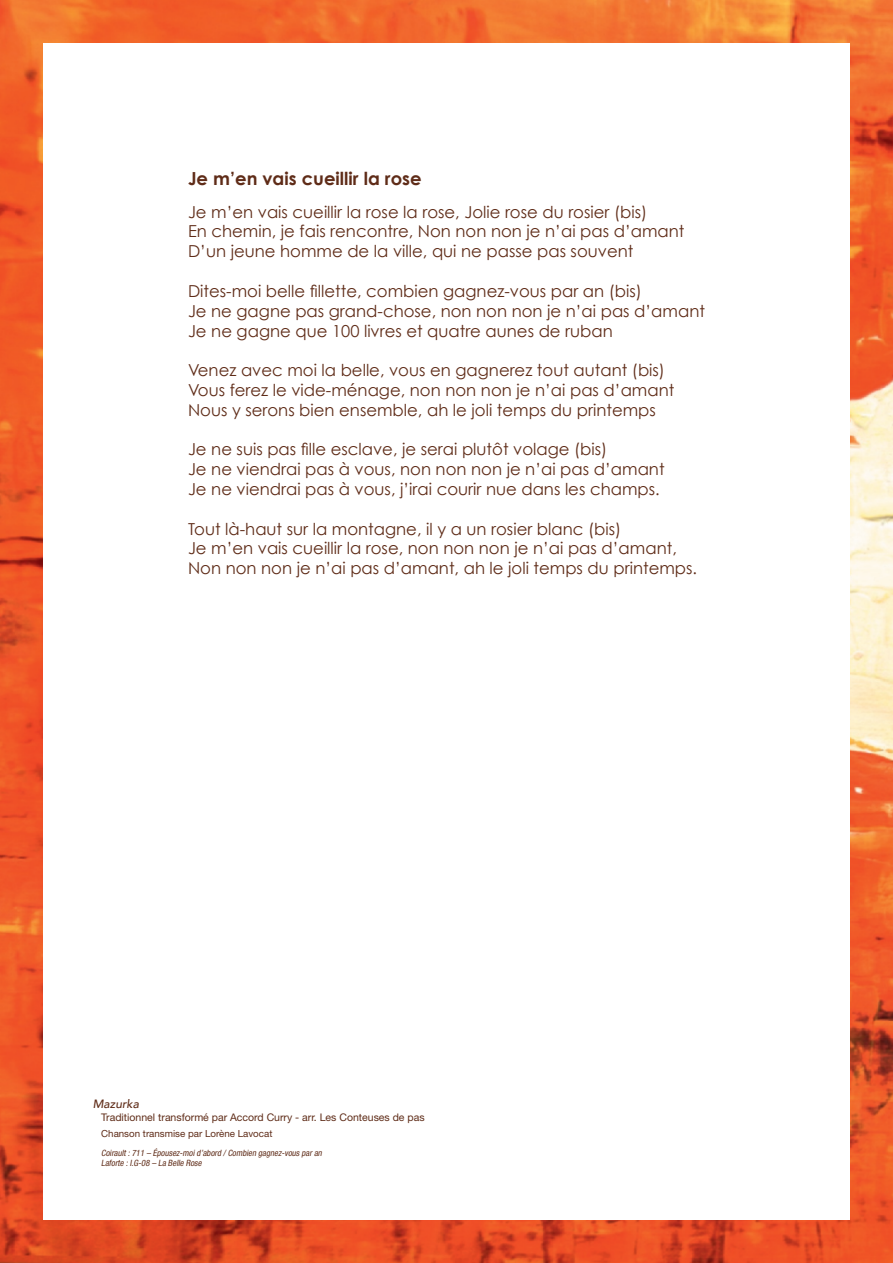
<style>
.page{position:relative;width:893px;height:1263px;background:#fff}
.page>*{position:absolute;margin:0;border:0;box-sizing:border-box;transform-origin:0 0}
.t1{font:700 18px "Century Gothic";color:#5f2c18}
.t2{font:16.5px/19.8px "Century Gothic";color:#5f2c18}
.t3{font:italic 500 12px "Avenir";color:#5f2c18}
.t4{font:10.5px "Helvetica Neue LT Std";color:#5f2c18}
.t5{font:9.75px "Helvetica Neue LT Std";color:#5f2c18}
.t6{font:italic condensed 8.7px/10.5px "Helvetica Neue LT Std";color:#5f2c18}
</style>
<div class="page">
<img style="left:0;top:0;width:893px;height:1263px">
<div style="left:43px;top:43px;width:807px;height:1177px;background:#fff"></div>
<p class="t1" style="left:188px;top:167px;width:235px">Je m’en vais cueillir la rose</p>
<p class="t2" style="left:188px;top:202px;width:498px">Je m’en vais cueillir la rose la rose, Jolie rose du rosier (bis)<br>En chemin, je fais rencontre, Non non non je n’ai pas d’amant<br>D’un jeune homme de la ville, qui ne passe pas souvent</p>
<p class="t2" style="left:188px;top:281px;width:518px">Dites-moi belle fillette, combien gagnez-vous par an (bis)<br>Je ne gagne pas grand-chose, non non non je n’ai pas d’amant<br>Je ne gagne que 100 livres et quatre aunes de ruban</p>
<p class="t2" style="left:188px;top:360px;width:488px">Venez avec moi la belle, vous en gagnerez tout autant (bis)<br>Vous ferez le vide-ménage, non non non je n’ai pas d’amant<br>Nous y serons bien ensemble, ah le joli temps du printemps</p>
<p class="t2" style="left:188px;top:439px;width:478px">Je ne suis pas fille esclave, je serai plutôt volage (bis)<br>Je ne viendrai pas à vous, non non non je n’ai pas d’amant<br>Je ne viendrai pas à vous, j’irai courir nue dans les champs.</p>
<p class="t2" style="left:188px;top:518px;width:511px">Tout là-haut sur la montagne, il y a un rosier blanc (bis)<br>Je m’en vais cueillir la rose, non non non je n’ai pas d’amant,<br>Non non non je n’ai pas d’amant, ah le joli temps du printemps.</p>
<p class="t3" style="left:93px;top:1097px;width:48px">Mazurka</p>
<p class="t4" style="left:101px;top:1111px;width:325px">Traditionnel transformé par Accord Curry - arr. Les Conteuses de pas</p>
<p class="t5" style="left:101px;top:1127px;width:173px">Chanson transmise par Lorène Lavocat</p>
<p class="t6" style="left:101px;top:1147px;width:224px">Coirault:711 – Épousez-moid’abord /Combien gagnez-vous paran<br>Laforte :I.G-08 – La Belle Rose</p>
</div>
